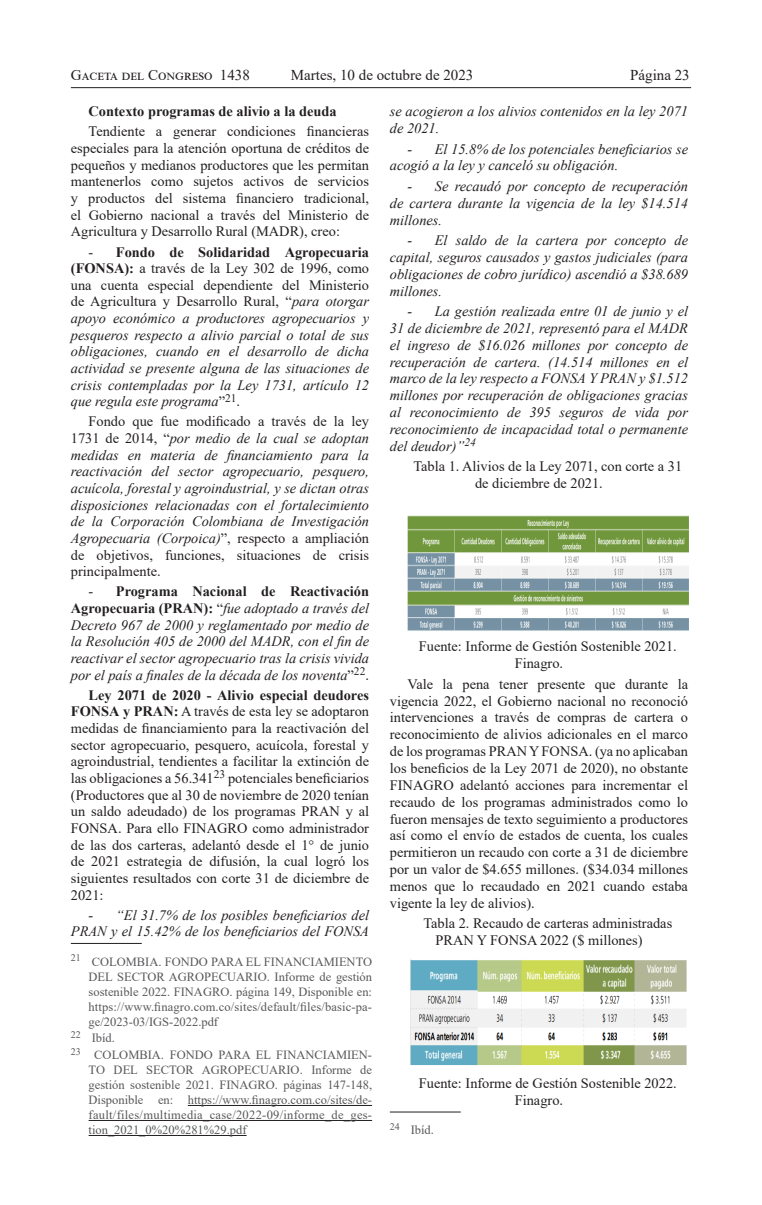
<style>
.page{position:relative;width:762px;height:1205px;background:#fff}
.page>*{position:absolute;margin:0;border:0;box-sizing:border-box;transform-origin:0 0}
.t1{font:15px "Times New Roman";color:#231f20}
.Párrafos{font:italic 14.38px/16.6px "Times New Roman";color:#231f20;text-align:justify}
.Párrafos-2{font:14.38px/16.6px "Times New Roman";color:#231f20}
.Párrafos-3{font:700 14.38px "Times New Roman";color:#231f20}
.Pies_de_páginas{font:12.5px/15px "Times New Roman";letter-spacing:.01em;color:#57585a;text-align:justify}
.s1{font-style:normal}
.s2{font-weight:700;font-style:normal}
.s3{font-weight:700}
</style>
<div class="page">
<hr style="left:71px;top:87px;width:620px;height:1px;background:#231f20">
<hr style="left:71px;top:943px;width:71px;height:1px;background:#231f20">
<hr style="left:188px;top:1105px;width:184px;height:1px;background:#231f20">
<hr style="left:89px;top:1120px;width:283px;height:1px;background:#231f20">
<hr style="left:89px;top:1135px;width:158px;height:1px;background:#231f20">
<img style="left:407px;top:515px;width:281px;height:116px">
<img style="left:410px;top:959px;width:276px;height:107px">
<hr style="left:390px;top:1111px;width:71px;height:1px;background:#231f20">
<p class="t1" style="left:71px;top:65px;width:180px">Gaceta del Congreso 1438</p>
<p class="t1" style="left:291px;top:65px;width:184px">Martes, 10 de octubre de 2023</p>
<p class="t1" style="left:630px;top:65px;width:61px">Página 23</p>
<p class="Párrafos-3" style="left:89px;top:101px;width:250px">Contexto programas de alivio a la deuda</p>
<p class="Párrafos-2" style="left:71px;top:123px;width:300px;text-align:justify;text-indent:18px">Tendiente a generar condiciones financieras especiales para la atención oportuna de créditos de pequeños y medianos productores que les permitan mantenerlos como sujetos activos de servicios y productos del sistema financiero tradicional, el Gobierno nacional a través del Ministerio de Agricultura y Desarrollo Rural (MADR), creo:</p>
<p class="Párrafos" style="left:71px;top:243px;width:300px;text-indent:18px"><span class="s1">-</span> <span class="s2">Fondo de Solidaridad Agropecuaria (FONSA):</span> <span class="s1">a través de la Ley 302 de 1996, como una cuenta especial dependiente del Ministerio de Agricultura y Desarrollo Rural, “</span>para otorgar apoyo económico a productores agropecuarios y pesqueros respecto a alivio parcial o total de sus obligaciones, cuando en el desarrollo de dicha actividad se presente alguna de las situaciones de crisis contempladas por la Ley 1731, artículo 12 que regula este programa<span class="s1">”</span><sup>21</sup><span class="s1">.</span></p>
<p class="Párrafos" style="left:71px;top:413px;width:300px;text-indent:18px"><span class="s1">Fondo que fue modificado a través de la ley 1731 de 2014, “</span>por medio de la cual se adoptan medidas en materia de financiamiento para la reactivación del sector agropecuario, pesquero, acuícola, forestal y agroindustrial, y se dictan otras disposiciones relacionadas con el fortalecimiento de la Corporación Colombiana de Investigación Agropecuaria (Corpoica)<span class="s1">”, respecto a ampliación de objetivos, funciones, situaciones de crisis principalmente.</span></p>
<p class="Párrafos" style="left:71px;top:583px;width:300px;text-indent:18px"><span class="s1">-</span> <span class="s2">Programa Nacional de Reactivación Agropecuaria (PRAN):</span> <span class="s1">“</span>fue adoptado a través del Decreto 967 de 2000 y reglamentado por medio de la Resolución 405 de 2000 del MADR, con el fin de reactivar el sector agropecuario tras la crisis vivida por el país a finales de la década de los noventa<span class="s1">”</span><sup>22</sup><span class="s1">.</span></p>
<p class="Párrafos-2" style="left:71px;top:686px;width:300px;text-align:justify;text-indent:18px"><span class="s3">Ley 2071 de 2020 - Alivio especial deudores FONSA y PRAN:</span> A través de esta ley se adoptaron medidas de financiamiento para la reactivación del sector agropecuario, pesquero, acuícola, forestal y agroindustrial, tendientes a facilitar la extinción de las obligaciones a 56.341<sup>23</sup> potenciales beneficiarios (Productores que al 30 de noviembre de 2020 tenían un saldo adeudado) de los programas PRAN y al FONSA. Para ello FINAGRO como administrador de las dos carteras, adelantó desde el 1° de junio de 2021 estrategia de difusión, la cual logró los siguientes resultados con corte 31 de diciembre de 2021:</p>
<p class="Párrafos" style="left:71px;top:906px;width:300px;text-align:right">- “El 31.7% de los posibles beneficiarios del<br>PRAN y el 15.42% de los beneficiarios del FONSA</p>
<p class="Pies_de_páginas" style="left:89px;top:953px;width:285px;text-indent:-18px"><sup>21</sup> COLOMBIA. FONDO PARA EL FINANCIAMIENTO DEL SECTOR AGROPECUARIO. Informe de gestión sostenible 2022. FINAGRO. página 149, Disponible en: https://www.finagro.com.co/sites/default/files/basic-pa&shy;ge/2023-03/IGS-2022.pdf</p>
<p class="Pies_de_páginas" style="left:71px;top:1030px;width:46px"><sup>22</sup> Ibíd.</p>
<p class="Pies_de_páginas" style="left:89px;top:1047px;width:285px;text-indent:-18px"><sup>23</sup> COLOMBIA. FONDO PARA EL FINANCIAMIEN-TO DEL SECTOR AGROPECUARIO. Informe de gestión sostenible 2021. FINAGRO. páginas 147-148, Disponible en: https://www.finagro.com.co/sites/de&shy;fault/files/multimedia_case/2022-09/informe_de_ges&shy;tion_2021_0%20%281%29.pdf</p>
<p class="Párrafos" style="left:390px;top:103px;width:300px">se acogieron a los alivios contenidos en la ley 2071 de 2021.</p>
<p class="Párrafos" style="left:390px;top:140px;width:300px;text-indent:18px">- El 15.8% de los potenciales beneficiarios se acogió a la ley y canceló su obligación.</p>
<p class="Párrafos" style="left:390px;top:177px;width:300px;text-indent:18px">- Se recaudó por concepto de recuperación de cartera durante la vigencia de la ley $14.514 millones.</p>
<p class="Párrafos" style="left:390px;top:231px;width:300px;text-indent:18px">- El saldo de la cartera por concepto de capital, seguros causados y gastos judiciales (para obligaciones de cobro jurídico) ascendió a $38.689 millones.</p>
<p class="Párrafos" style="left:390px;top:302px;width:300px;text-indent:18px">- La gestión realizada entre 01 de junio y el 31 de diciembre de 2021, representó para el MADR el ingreso de $16.026 millones por concepto de recuperación de cartera. (14.514 millones en el marco de la ley respecto a FONSA Y PRAN y $1.512 millones por recuperación de obligaciones gracias al reconocimiento de 395 seguros de vida por reconocimiento de incapacidad total o permanente del deudor)”<sup>24</sup></p>
<p class="Párrafos-2" style="left:475px;top:457px;width:209px;text-indent:-62px">Tabla 1. Alivios de la Ley 2071, con corte a 31 de diciembre de 2021.</p>
<p class="Párrafos-2" style="left:515px;top:638px;width:163px;text-indent:-96px">Fuente: Informe de Gestión Sostenible 2021.<br>Finagro.</p>
<p class="Párrafos-2" style="left:390px;top:675px;width:300px;text-align:justify;text-indent:18px">Vale la pena tener presente que durante la vigencia 2022, el Gobierno nacional no reconoció intervenciones a través de compras de cartera o reconocimiento de alivios adicionales en el marco de los programas PRAN Y FONSA. (ya no aplicaban los beneficios de la Ley 2071 de 2020), no obstante FINAGRO adelantó acciones para incrementar el recaudo de los programas administrados como lo fueron mensajes de texto seguimiento a productores así como el envío de estados de cuenta, los cuales permitieron un recaudo con corte a 31 de diciembre por un valor de $4.655 millones. ($34.034 millones menos que lo recaudado en 2021 cuando estaba vigente la ley de alivios).</p>
<p class="Párrafos-2" style="left:435px;top:914px;width:238px;text-indent:-12px">Tabla 2. Recaudo de carteras administradas<br>PRAN Y FONSA 2022 ($ millones)</p>
<p class="Párrafos-2" style="left:515px;top:1074px;width:163px;text-indent:-96px">Fuente: Informe de Gestión Sostenible 2022.<br>Finagro.</p>
<p class="Pies_de_páginas" style="left:390px;top:1122px;width:46px"><sup>24</sup> Ibíd.</p>
</div>
